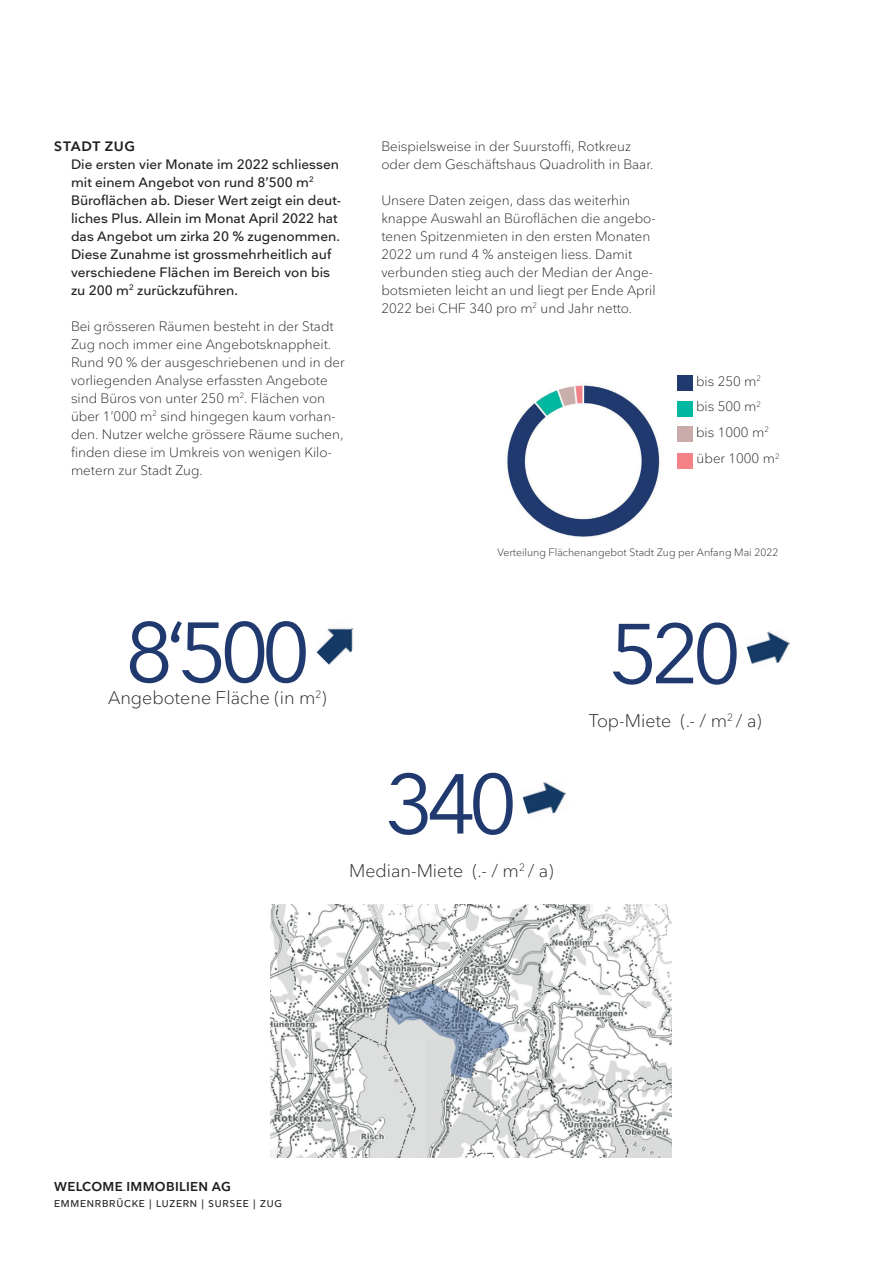
<style>
.page{position:relative;width:893px;height:1263px;background:#fff}
.page>*{position:absolute;margin:0;border:0;box-sizing:border-box;transform-origin:0 0}
.t1{font:84px "Nationale";letter-spacing:-.09em;color:#203a6f}
.t2{font:300 18px "Nationale";color:#231f20}
.t3{font:300 13.5px/18px "Nationale";color:#231f20}
.t4{font:500 13.5px/18px "Nationale";color:#231f20}
.t5{font:600 13.5px "Nationale";letter-spacing:.045em;color:#231f20}
.t6{font:600 12.75px "Nationale";letter-spacing:.025em;color:#231f20}
.t7{font:300 10.5px "Nationale";color:#231f20}
.t8{font:500 9.75px "Nationale";letter-spacing:.075em;color:#231f20}
.s1{font-size:18px}
</style>
<div class="page">
<img style="left:507px;top:385px;width:154px;height:152px">
<div style="left:677px;top:375px;width:15px;height:16px;background:#203a6f"></div>
<div style="left:677px;top:401px;width:15px;height:16px;background:#03b8a0"></div>
<div style="left:677px;top:427px;width:15px;height:15px;background:#c9aca9"></div>
<div style="left:677px;top:453px;width:16px;height:16px;background:#f38387"></div>
<img style="left:271px;top:905px;width:400px;height:253px">
<img style="left:316px;top:628px;width:38px;height:37px">
<img style="left:522px;top:782px;width:44px;height:33px">
<img style="left:746px;top:631px;width:44px;height:33px">
<p class="t5" style="left:54px;top:137px;width:82px">STADT ZUG</p>
<p class="t4" style="left:71px;top:155px;width:272px">Die ersten vier Monate im 2022 schliessen mit einem Angebot von rund 8’500 m<sup>2<br></sup>Büroflächen ab. Dieser Wert zeigt ein deut&shy;liches Plus. Allein im Monat April 2022 hat das Angebot um zirka 20 % zugenommen.<br>Diese Zunahme ist grossmehrheitlich auf verschiedene Flächen im Bereich von bis zu 200 m<sup>2</sup> zurückzuführen.</p>
<p class="t3" style="left:71px;top:317px;width:275px">Bei grösseren Räumen besteht in der Stadt Zug noch immer eine Angebotsknappheit.<br>Rund 90 % der ausgeschriebenen und in der vorliegenden Analyse erfassten Angebote sind Büros von unter 250 m<sup>2</sup>. Flächen von über 1’000 m<sup>2</sup> sind hingegen kaum vorhan&shy;den. Nutzer welche grössere Räume suchen, finden diese im Umkreis von wenigen Kilo&shy;metern zur Stadt Zug.</p>
<h1 class="t1" style="left:125px;top:599px;width:187px">8‘500</h1>
<p class="t7" style="left:316px;top:687px;width:13px">2<span class="s1">)</span></p>
<h2 class="t2" style="left:108px;top:686px;width:209px">Angebotene Fläche (in m</h2>
<p class="t3" style="left:381px;top:137px;width:274px">Beispielsweise in der Suurstoffi, Rotkreuz oder dem Geschäftshaus Quadrolith in Baar.</p>
<p class="t3" style="left:381px;top:191px;width:276px">Unsere Daten zeigen, dass das weiterhin knappe Auswahl an Büroflächen die angebo&shy;tenen Spitzenmieten in den ersten Monaten 2022 um rund 4 % ansteigen liess. Damit verbunden stieg auch der Median der Ange&shy;botsmieten leicht an und liegt per Ende April 2022 bei CHF 340 pro m<sup>2</sup> und Jahr netto.</p>
<p class="t3" style="left:696px;top:368px;width:85px;line-height:26px">bis 250 m<sup>2 </sup>bis 500 m<sup>2 </sup>bis 1000 m<sup>2 </sup>über 1000 m<sup>2</sup></p>
<p class="t7" style="left:497px;top:546px;width:282px">Verteilung Flächenangebot Stadt Zug per Anfang Mai 2022</p>
<h1 class="t1" style="left:609px;top:601px;width:134px">520</h1>
<h2 class="t2" style="left:589px;top:709px;width:175px">Top-Miete (.- / m<sup>2</sup> / a)</h2>
<h1 class="t1" style="left:385px;top:751px;width:134px">340</h1>
<h2 class="t2" style="left:349px;top:859px;width:206px">Median-Miete (.- / m<sup>2</sup> / a)</h2>
<p class="t6" style="left:54px;top:1178px;width:178px">WELCOME IMMOBILIEN AG</p>
<p class="t8" style="left:54px;top:1197px;width:229px">EMMENRBRÜCKE | LUZERN | SURSEE | ZUG</p>
</div>
